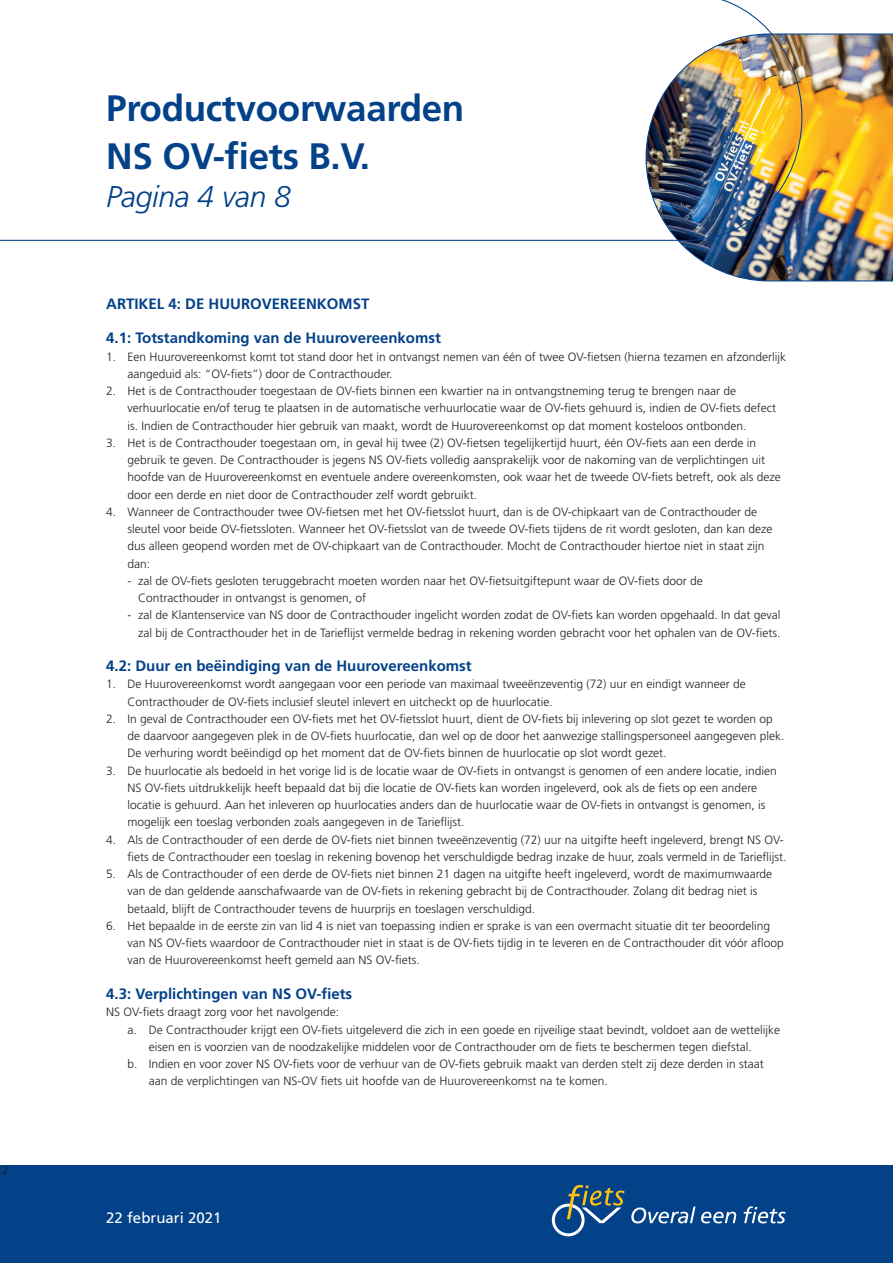
<style>
.page{position:relative;width:893px;height:1263px;background:#fff}
.page>*{position:absolute;margin:0;border:0;box-sizing:border-box;transform-origin:0 0}
.t1{font:700 36.75px/47.5px "Frutiger LT Std";letter-spacing:-.01em;color:#034189}
.t2{font:italic 300 30px "Frutiger LT Std";letter-spacing:-.01em;color:#034189}
.t3{font:700 15px "Frutiger LT Std";color:#034189}
.t4{font:15px "Frutiger LT Std";color:#fff}
.t5{font:300 12px/17.2px "Frutiger LT Std";color:#231f20}
.t6{font:11.25px "Frutiger LT Std";color:#231f20}
</style>
<div class="page">
<div style="left:0;top:1165px;width:893px;height:98px;background:#034189"></div>
<svg style="left:552px;top:1185px;width:72px;height:51px"></svg>
<svg style="left:631px;top:1206px;width:64px;height:17px"></svg>
<svg style="left:701px;top:1211px;width:35px;height:12px"></svg>
<svg style="left:744px;top:1206px;width:42px;height:17px"></svg>
<img style="left:678px;top:33px;width:215px;height:249px">
<svg style="left:0;top:0;width:803px;height:241px"></svg>
<p class="t6" style="left:2px;top:1163px;width:8px">2</p>
<h1 class="t1" style="left:106px;top:85px;width:359px">Productvoorwaarden<br>NS OV-fiets B.V.</h1>
<h2 class="t2" style="left:106px;top:180px;width:186px">Pagina 4 van 8</h2>
<p class="t3" style="left:106px;top:295px;width:265px">ARTIKEL 4: DE HUUROVEREENKOMST</p>
<p class="t3" style="left:106px;top:329px;width:336px">4.1: Totstandkoming van de Huurovereenkomst</p>
<p class="t5" style="left:128px;top:348px;width:660px;text-indent:-21px">1. Een Huurovereenkomst komt tot stand door het in ontvangst nemen van één of twee OV-fietsen (hierna tezamen en afzonderlijk aangeduid als: “OV-fiets”) door de Contracthouder.</p>
<p class="t5" style="left:128px;top:383px;width:650px;text-indent:-21px">2. Het is de Contracthouder toegestaan de OV-fiets binnen een kwartier na in ontvangstneming terug te brengen naar de verhuurlocatie en/of terug te plaatsen in de automatische verhuurlocatie waar de OV-fiets gehuurd is, indien de OV-fiets defect is. Indien de Contracthouder hier gebruik van maakt, wordt de Huurovereenkomst op dat moment kosteloos ontbonden.</p>
<p class="t5" style="left:128px;top:434px;width:655px;text-indent:-21px">3. Het is de Contracthouder toegestaan om, in geval hij twee (2) OV-fietsen tegelijkertijd huurt, één OV-fiets aan een derde in gebruik te geven. De Contracthouder is jegens NS OV-fiets volledig aansprakelijk voor de nakoming van de verplichtingen uit hoofde van de Huurovereenkomst en eventuele andere overeenkomsten, ook waar het de tweede OV-fiets betreft, ook als deze door een derde en niet door de Contracthouder zelf wordt gebruikt.</p>
<p class="t5" style="left:128px;top:503px;width:646px;text-indent:-21px">4. Wanneer de Contracthouder twee OV-fietsen met het OV-fietsslot huurt, dan is de OV-chipkaart van de Contracthouder de sleutel voor beide OV-fietssloten. Wanneer het OV-fietsslot van de tweede OV-fiets tijdens de rit wordt gesloten, dan kan deze dus alleen geopend worden met de OV-chipkaart van de Contracthouder. Mocht de Contracthouder hiertoe niet in staat zijn dan:</p>
<p class="t5" style="left:138px;top:572px;width:566px;text-indent:-11px">- zal de OV-fiets gesloten teruggebracht moeten worden naar het OV-fietsuitgiftepunt waar de OV-fiets door de<br>Contracthouder in ontvangst is genomen, of</p>
<p class="t5" style="left:128px;top:607px;width:655px;text-align:right">- zal de Klantenservice van NS door de Contracthouder ingelicht worden zodat de OV-fiets kan worden opgehaald. In dat geval zal bij de Contracthouder het in de Tarieflijst vermelde bedrag in rekening worden gebracht voor het ophalen van de OV-fiets.</p>
<p class="t3" style="left:106px;top:657px;width:367px">4.2: Duur en beëindiging van de Huurovereenkomst</p>
<p class="t5" style="left:128px;top:676px;width:620px;text-indent:-21px">1. De Huurovereenkomst wordt aangegaan voor een periode van maximaal tweeënzeventig (72) uur en eindigt wanneer de<br>Contracthouder de OV-fiets inclusief sleutel inlevert en uitcheckt op de huurlocatie.</p>
<p class="t5" style="left:128px;top:710px;width:658px;text-indent:-21px">2. In geval de Contracthouder een OV-fiets met het OV-fietsslot huurt, dient de OV-fiets bij inlevering op slot gezet te worden op de daarvoor aangegeven plek in de OV-fiets huurlocatie, dan wel op de door het aanwezige stallingspersoneel aangegeven plek.<br>De verhuring wordt beëindigd op het moment dat de OV-fiets binnen de huurlocatie op slot wordt gezet.</p>
<p class="t5" style="left:128px;top:762px;width:651px;text-indent:-21px">3. De huurlocatie als bedoeld in het vorige lid is de locatie waar de OV-fiets in ontvangst is genomen of een andere locatie, indien NS OV-fiets uitdrukkelijk heeft bepaald dat bij die locatie de OV-fiets kan worden ingeleverd, ook als de fiets op een andere locatie is gehuurd. Aan het inleveren op huurlocaties anders dan de huurlocatie waar de OV-fiets in ontvangst is genomen, is mogelijk een toeslag verbonden zoals aangegeven in de Tarieflijst.</p>
<p class="t5" style="left:106px;top:831px;width:682px;text-align:right">4. Als de Contracthouder of een derde de OV-fiets niet binnen tweeënzeventig (72) uur na uitgifte heeft ingeleverd, brengt NS OV&shy;fiets de Contracthouder een toeslag in rekening bovenop het verschuldigde bedrag inzake de huur, zoals vermeld in de Tarieflijst.</p>
<p class="t5" style="left:128px;top:865px;width:646px;text-indent:-21px">5. Als de Contracthouder of een derde de OV-fiets niet binnen 21 dagen na uitgifte heeft ingeleverd, wordt de maximumwaarde van de dan geldende aanschafwaarde van de OV-fiets in rekening gebracht bij de Contracthouder. Zolang dit bedrag niet is betaald, blijft de Contracthouder tevens de huurprijs en toeslagen verschuldigd.</p>
<p class="t5" style="left:128px;top:917px;width:658px;text-indent:-21px">6. Het bepaalde in de eerste zin van lid 4 is niet van toepassing indien er sprake is van een overmacht situatie dit ter beoordeling van NS OV-fiets waardoor de Contracthouder niet in staat is de OV-fiets tijdig in te leveren en de Contracthouder dit vóór afloop van de Huurovereenkomst heeft gemeld aan NS OV-fiets.</p>
<p class="t3" style="left:106px;top:985px;width:247px">4.3: Verplichtingen van NS OV-fiets</p>
<p class="t5" style="left:106px;top:1004px;width:234px">NS OV-fiets draagt zorg voor het navolgende:</p>
<p class="t5" style="left:128px;top:1021px;width:654px">a. De Contracthouder krijgt een OV-fiets uitgeleverd die zich in een goede en rijveilige staat bevindt, voldoet aan de wettelijke</p>
<p class="t5" style="left:149px;top:1038px;width:604px">eisen en is voorzien van de noodzakelijke middelen voor de Contracthouder om de fiets te beschermen tegen diefstal.</p>
<p class="t5" style="left:128px;top:1055px;width:638px">b. Indien en voor zover NS OV-fiets voor de verhuur van de OV-fiets gebruik maakt van derden stelt zij deze derden in staat</p>
<p class="t5" style="left:149px;top:1073px;width:460px">aan de verplichtingen van NS-OV fiets uit hoofde van de Huurovereenkomst na te komen.</p>
<p class="t4" style="left:106px;top:1209px;width:117px">22 februari 2021</p>
</div>
